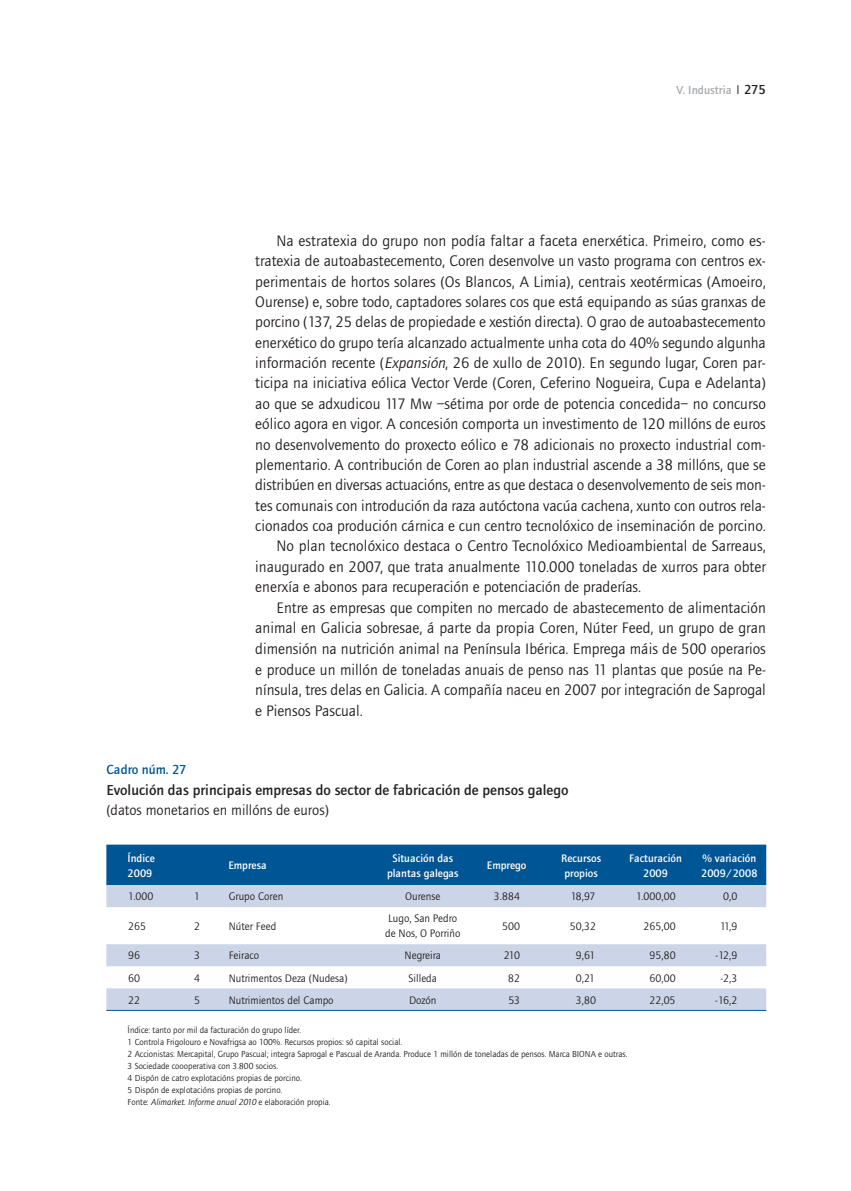
<style>
.page{position:relative;width:851px;height:1191px;background:#fff}
.page>*{position:absolute;margin:0;border:0;box-sizing:border-box;transform-origin:0 0}
.t1{font:15.75px "Foundry Journal";color:#231f20}
.t2{font:500 15px "Foundry Journal";color:#231f20}
.t3{font:15px "Foundry Journal";color:#231f20}
.t4{font:500 13.5px "Foundry Journal";color:#005595}
.t5{font:500 12px "Foundry Journal";color:#a7a9ac}
.t6{font:11.25px/15px "Foundry Journal";color:#231f20}
.t7{font:500 11.25px/15px "Foundry Journal";color:#fff}
.t8{font:9px/12px "Foundry Journal";color:#231f20}
.s1{font-size:13.5px;color:#231f20}
.s2{font-style:italic}
</style>
<div class="page">
<div style="left:106px;top:844px;width:660px;height:41px;background:#005595"></div>
<svg style="left:106px;top:885px;width:660px;height:125px"></svg>
<hr style="left:106px;top:1010px;width:660px;height:1px;background:#005595">
<p class="t5" style="left:676px;top:84px;width:91px">V. Industria <span class="s1">275</span></p>
<p class="t1" style="left:276px;top:233px;width:490px">Na estratexia do grupo non podía faltar a faceta enerxética. Primeiro, como es-</p>
<p class="t1" style="left:255px;top:253px;width:512px">tratexia de autoabastecemento, Coren desenvolve un vasto programa con centros ex-</p>
<p class="t1" style="left:255px;top:273px;width:512px">perimentais de hortos solares (Os Blancos, A Limia), centrais xeotérmicas (Amoeiro,</p>
<p class="t1" style="left:255px;top:294px;width:512px">Ourense) e, sobre todo, captadores solares cos que está equipando as súas granxas de</p>
<p class="t1" style="left:255px;top:314px;width:512px">porcino (137, 25 delas de propiedade e xestión directa). O grao de autoabastecemento</p>
<p class="t1" style="left:255px;top:335px;width:512px">enerxético do grupo tería alcanzado actualmente unha cota do 40% segundo algunha</p>
<p class="t1" style="left:255px;top:355px;width:512px">información recente (<span class="s2">Expansión</span>, 26 de xullo de 2010). En segundo lugar, Coren par-</p>
<p class="t1" style="left:255px;top:375px;width:512px">ticipa na iniciativa eólica Vector Verde (Coren, Ceferino Nogueira, Cupa e Adelanta)</p>
<p class="t1" style="left:255px;top:396px;width:512px">ao que se adxudicou 117 Mw –sétima por orde de potencia concedida– no concurso</p>
<p class="t1" style="left:255px;top:416px;width:512px">eólico agora en vigor. A concesión comporta un investimento de 120 millóns de euros</p>
<p class="t1" style="left:255px;top:436px;width:512px">no desenvolvemento do proxecto eólico e 78 adicionais no proxecto industrial com-</p>
<p class="t1" style="left:255px;top:457px;width:512px">plementario. A contribución de Coren ao plan industrial ascende a 38 millóns, que se</p>
<p class="t1" style="left:255px;top:477px;width:512px">distribúen en diversas actuacións, entre as que destaca o desenvolvemento de seis mon-</p>
<p class="t1" style="left:255px;top:497px;width:512px">tes comunais con introdución da raza autóctona vacúa cachena, xunto con outros rela-</p>
<p class="t1" style="left:255px;top:518px;width:512px">cionados coa produción cárnica e cun centro tecnolóxico de inseminación de porcino.</p>
<p class="t1" style="left:276px;top:538px;width:491px">No plan tecnolóxico destaca o Centro Tecnolóxico Medioambiental de Sarreaus,</p>
<p class="t1" style="left:255px;top:559px;width:512px">inaugurado en 2007, que trata anualmente 110.000 toneladas de xurros para obter</p>
<p class="t1" style="left:255px;top:579px;width:387px">enerxía e abonos para recuperación e potenciación de praderías.</p>
<p class="t1" style="left:276px;top:600px;width:490px">Entre as empresas que compiten no mercado de abastecemento de alimentación</p>
<p class="t1" style="left:255px;top:620px;width:512px">animal en Galicia sobresae, á parte da propia Coren, Núter Feed, un grupo de gran</p>
<p class="t1" style="left:255px;top:641px;width:512px">dimensión na nutrición animal na Península Ibérica. Emprega máis de 500 operarios</p>
<p class="t1" style="left:255px;top:661px;width:512px">e produce un millón de toneladas anuais de penso nas 11 plantas que posúe na Pe-</p>
<p class="t1" style="left:255px;top:682px;width:512px">nínsula, tres delas en Galicia. A compañía naceu en 2007 por integración de Saprogal</p>
<p class="t1" style="left:255px;top:703px;width:109px">e Piensos Pascual.</p>
<p class="t4" style="left:106px;top:762px;width:82px">Cadro núm. 27</p>
<p class="t2" style="left:106px;top:783px;width:464px">Evolución das principais empresas do sector de fabricación de pensos galego</p>
<p class="t3" style="left:106px;top:802px;width:224px">(datos monetarios en millóns de euros)</p>
<p class="t7" style="left:128px;top:851px;width:29px">Índice<br>2009</p>
<p class="t7" style="left:228px;top:858px;width:40px">Empresa</p>
<p class="t7" style="left:387px;top:851px;width:73px;text-align:center">Situación das plantas galegas</p>
<p class="t7" style="left:486px;top:858px;width:41px">Emprego</p>
<p class="t7" style="left:561px;top:851px;width:41px">Recursos propios</p>
<p class="t7" style="left:629px;top:851px;width:54px;text-align:center">Facturación<br>2009</p>
<p class="t7" style="left:701px;top:851px;width:58px">% variación<br>2009/2008</p>
<p class="t6" style="left:128px;top:890px;width:27px">1.000</p>
<p class="t6" style="left:194px;top:890px;width:7px">1</p>
<p class="t6" style="left:229px;top:890px;width:56px">Grupo Coren</p>
<p class="t6" style="left:405px;top:890px;width:37px">Ourense</p>
<p class="t6" style="left:494px;top:890px;width:28px">3.884</p>
<p class="t6" style="left:570px;top:890px;width:26px">18,97</p>
<p class="t6" style="left:636px;top:890px;width:41px">1.000,00</p>
<p class="t6" style="left:723px;top:890px;width:16px">0,0</p>
<p class="t6" style="left:128px;top:919px;width:19px">265</p>
<p class="t6" style="left:194px;top:919px;width:7px">2</p>
<p class="t6" style="left:229px;top:919px;width:49px">Núter Feed</p>
<p class="t6" style="left:385px;top:912px;width:77px">Lugo, San Pedro de Nos, O Porriño</p>
<p class="t6" style="left:502px;top:919px;width:19px">500</p>
<p class="t6" style="left:570px;top:919px;width:28px">50,32</p>
<p class="t6" style="left:643px;top:919px;width:34px">265,00</p>
<p class="t6" style="left:720px;top:919px;width:19px">11,9</p>
<p class="t6" style="left:128px;top:949px;width:13px">96</p>
<p class="t6" style="left:194px;top:949px;width:7px">3</p>
<p class="t6" style="left:229px;top:949px;width:32px">Feiraco</p>
<p class="t6" style="left:404px;top:949px;width:38px">Negreira</p>
<p class="t6" style="left:504px;top:949px;width:18px">210</p>
<p class="t6" style="left:575px;top:949px;width:21px">9,61</p>
<p class="t6" style="left:649px;top:949px;width:28px">95,80</p>
<p class="t6" style="left:715px;top:949px;width:23px">-12,9</p>
<p class="t6" style="left:128px;top:971px;width:13px">60</p>
<p class="t6" style="left:194px;top:971px;width:7px">4</p>
<p class="t6" style="left:229px;top:971px;width:120px">Nutrimentos Deza (Nudesa)</p>
<p class="t6" style="left:408px;top:971px;width:30px">Silleda</p>
<p class="t6" style="left:508px;top:971px;width:13px">82</p>
<p class="t6" style="left:575px;top:971px;width:21px">0,21</p>
<p class="t6" style="left:649px;top:971px;width:28px">60,00</p>
<p class="t6" style="left:720px;top:971px;width:18px">-2,3</p>
<p class="t6" style="left:128px;top:993px;width:13px">22</p>
<p class="t6" style="left:194px;top:993px;width:7px">5</p>
<p class="t6" style="left:229px;top:993px;width:106px">Nutrimientos del Campo</p>
<p class="t6" style="left:409px;top:993px;width:29px">Dozón</p>
<p class="t6" style="left:508px;top:993px;width:13px">53</p>
<p class="t6" style="left:575px;top:993px;width:22px">3,80</p>
<p class="t6" style="left:649px;top:993px;width:27px">22,05</p>
<p class="t6" style="left:715px;top:993px;width:24px">-16,2</p>
<p class="t8" style="left:128px;top:1024px;width:501px">Índice: tanto por mil da facturación do grupo líder.<br>1 Controla Frigolouro e Novafrigsa ao 100%. Recursos propios: só capital social.<br>2 Accionistas: Mercapital, Grupo Pascual; integra Saprogal e Pascual de Aranda. Produce 1 millón de toneladas de pensos. Marca BIONA e outras.<br>3 Sociedade coooperativa con 3.800 socios.<br>4 Dispón de catro explotacións propias de porcino.<br>5 Dispón de explotacións propias de porcino.<br>Fonte: <span class="s2">Alimarket. Informe anual 2010</span> e elaboración propia.</p>
</div>
